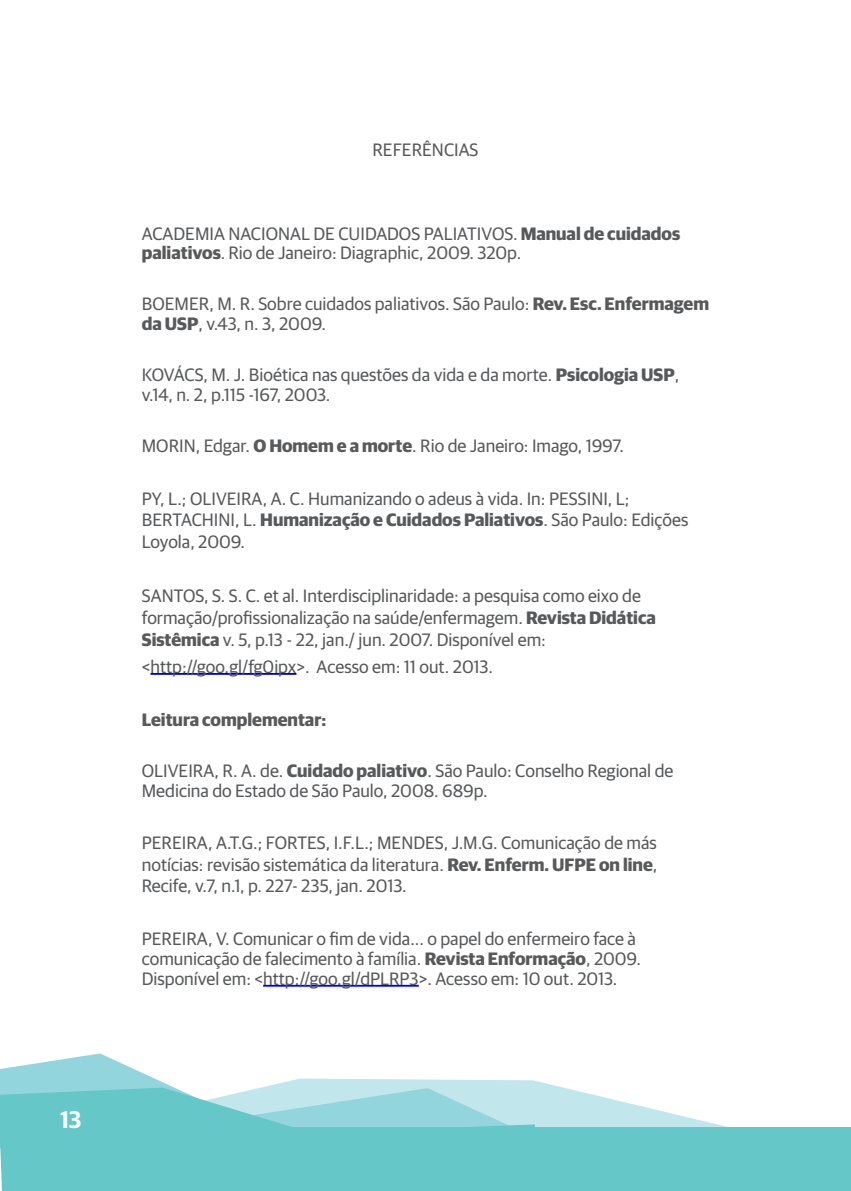
<style>
.page{position:relative;width:851px;height:1191px;background:#fff}
.page>*{position:absolute;margin:0;border:0;box-sizing:border-box;transform-origin:0 0}
.t1{font:600 24px "Guardian Sans";color:#fff}
.t2{font:18px/19.8px "Guardian Sans";color:#58595b}
.t3{font:700 18px "Guardian Sans";color:#58595b}
.s1{font-weight:700}
</style>
<div class="page">
<svg style="left:538px;top:1081px;width:185px;height:45px"></svg>
<svg style="left:0;top:1053px;width:538px;height:138px"></svg>
<div style="left:260px;top:1126px;width:590px;height:65px;background:#65c7c8"></div>
<hr style="left:150px;top:673px;width:146px;height:2px;background:#00c">
<hr style="left:263px;top:984px;width:155px;height:2px;background:#00f">
<h1 class="t1" style="left:60px;top:1101px;width:23px">13</h1>
<p class="t2" style="left:372px;top:138px;width:108px">REFERÊNCIAS</p>
<p class="t2" style="left:142px;top:222px;width:540px">ACADEMIA NACIONAL DE CUIDADOS PALIATIVOS. <span class="s1">Manual de cuidados paliativos</span>. Rio de Janeiro: Diagraphic, 2009. 320p.</p>
<p class="t2" style="left:142px;top:293px;width:568px">BOEMER, M. R. Sobre cuidados paliativos. São Paulo: <span class="s1">Rev. Esc. Enfermagem da USP</span>, v.43, n. 3, 2009.</p>
<p class="t2" style="left:142px;top:364px;width:539px">KOVÁCS, M. J. Bioética nas questões da vida e da morte. <span class="s1">Psicologia USP</span>, v.14, n. 2, p.115 -167, 2003.</p>
<p class="t2" style="left:142px;top:434px;width:483px">MORIN, Edgar. <span class="s1">O Homem e a morte</span>. Rio de Janeiro: Imago, 1997.</p>
<p class="t2" style="left:142px;top:486px;width:548px;line-height:21.6px">PY, L.; OLIVEIRA, A. C. Humanizando o adeus à vida. In: PESSINI, L;<br>BERTACHINI, L. <span class="s1">Humanização e Cuidados Paliativos</span>. São Paulo: Edições<br>Loyola, 2009.</p>
<p class="t2" style="left:142px;top:584px;width:515px;line-height:21.6px">SANTOS, S. S. C. et al. Interdisciplinaridade: a pesquisa como eixo de formação/profissionalização na saúde/enfermagem. <span class="s1">Revista Didática<br>Sistêmica</span> v. 5, p.13 - 22, jan./ jun. 2007. Disponível em:</p>
<p class="t2" style="left:142px;top:655px;width:352px">&lt;http://goo.gl/fg0ipx&gt;. Acesso em: 11 out. 2013.</p>
<p class="t3" style="left:142px;top:706px;width:186px">Leitura complementar:</p>
<p class="t2" style="left:142px;top:759px;width:533px">OLIVEIRA, R. A. de. <span class="s1">Cuidado paliativo</span>. São Paulo: Conselho Regional de<br>Medicina do Estado de São Paulo, 2008. 689p.</p>
<p class="t2" style="left:142px;top:831px;width:517px;line-height:21.6px;text-align:justify">PEREIRA, A.T.G.; FORTES, I.F.L.; MENDES, J.M.G. Comunicação de más notícias: revisão sistemática da literatura. <span class="s1">Rev. Enferm. UFPE on line</span>, Recife, v.7, n.1, p. 227- 235, jan. 2013.</p>
<p class="t2" style="left:142px;top:927px;width:500px">PEREIRA, V. Comunicar o fim de vida... o papel do enfermeiro face à comunicação de falecimento à família. <span class="s1">Revista Enformação</span>, 2009.<br>Disponível em: &lt;http://goo.gl/dPLRP3&gt;. Acesso em: 10 out. 2013.</p>
</div>
